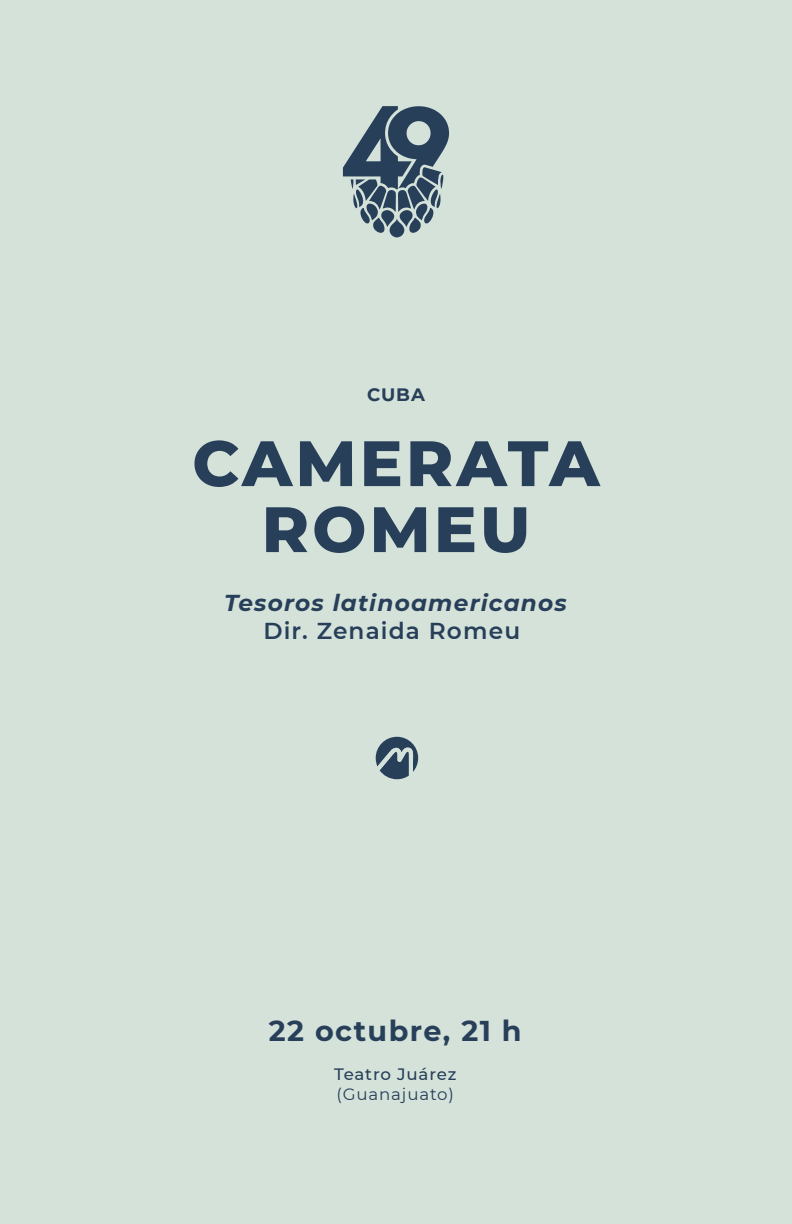
<style>
.page{position:relative;width:792px;height:1224px;background:#d4e2da}
.page>*{position:absolute;margin:0;border:0;box-sizing:border-box;transform-origin:0 0}
.t1{font:800 64px/66px "Montserrat";letter-spacing:.05em;color:#273f58;text-align:center}
.t2{font:700 28.6px "Montserrat";letter-spacing:.05em;color:#273f58}
.t3{font:italic 700 23px "Montserrat";letter-spacing:.05em;color:#273f58}
.t4{font:600 23px "Montserrat";letter-spacing:.05em;color:#273f58}
.t5{font:700 18px "Montserrat";color:#273f58}
.t6{font:500 16.4px "Montserrat";letter-spacing:.045em;color:#273f58}
.t7{font:16.4px "Montserrat";letter-spacing:.05em;color:#273f58}
</style>
<div class="page">
<svg style="left:343px;top:106px;width:106px;height:131px"></svg>
<svg style="left:375px;top:736px;width:44px;height:44px"></svg>
<p class="t5" style="left:367px;top:381px;width:59px">CUBA</p>
<h1 class="t1" style="left:192px;top:427px;width:409px">CAMERATA<br>ROMEU</h1>
<p class="t3" style="left:224px;top:587px;width:344px">Tesoros latinoamericanos</p>
<p class="t4" style="left:263px;top:615px;width:258px">Dir. Zenaida Romeu</p>
<p class="t2" style="left:269px;top:1010px;width:254px">22 octubre, 21 h</p>
<p class="t6" style="left:334px;top:1063px;width:124px">Teatro Juárez</p>
<p class="t7" style="left:337px;top:1083px;width:119px">(Guanajuato)</p>
</div>
